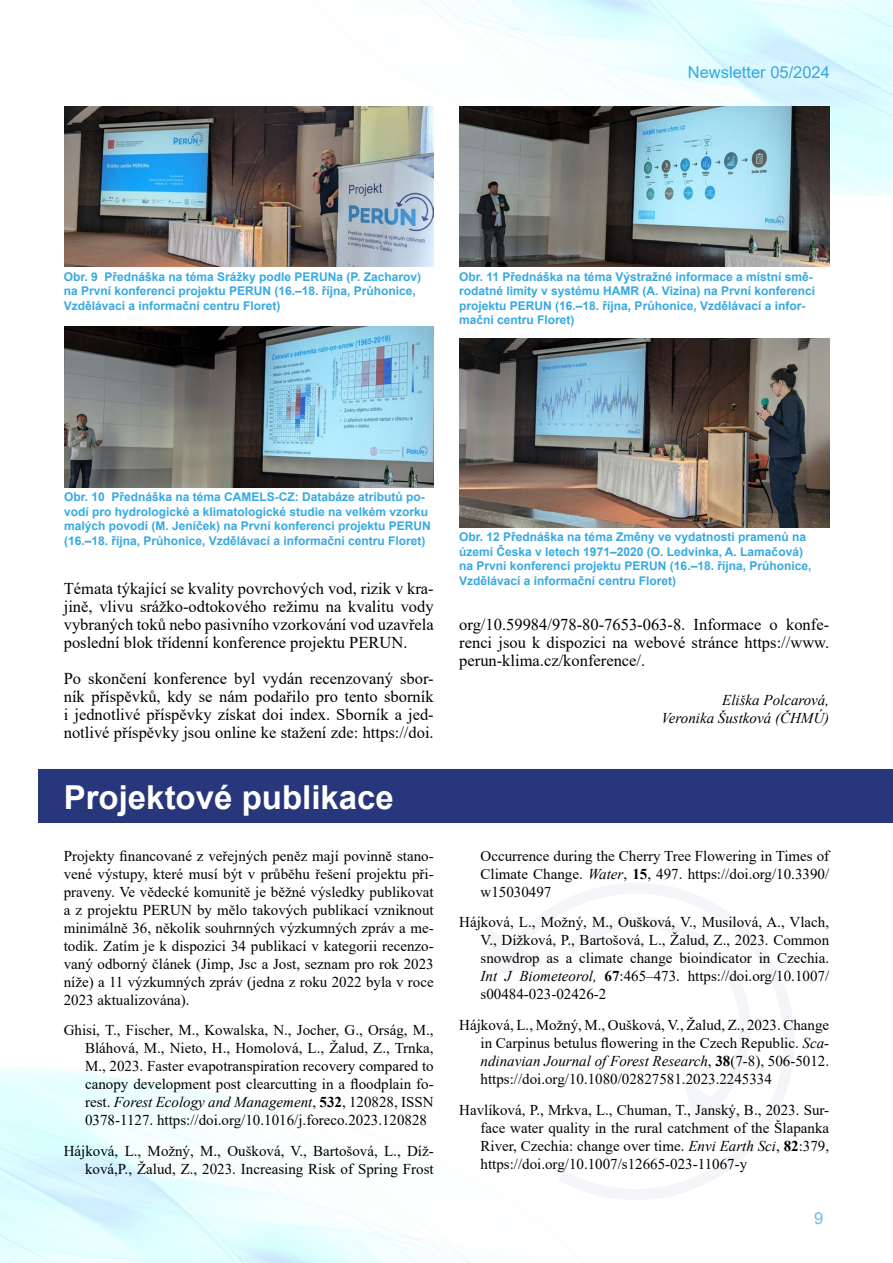
<style>
.page{position:relative;width:893px;height:1263px;background:#fff}
.page>*{position:absolute;margin:0;border:0;box-sizing:border-box;transform-origin:0 0}
.t1{font:700 33px "Arial";color:#fff}
.t2{font:16.5px/18px "Times New Roman";color:#000;text-align:justify}
.t3{font:16.5px "Arial";color:#36a9e1}
.t4{font:15px/18px "Times New Roman";color:#000;text-align:justify}
.t5{font:italic 15px/18px "Times New Roman";color:#000;text-align:right}
.t6{font:700 12px/14.4px "Arial";color:#36a9e1}
.s1{font-style:italic}
.s2{font-weight:700}
</style>
<div class="page">
<img style="left:420px;top:0;width:473px;height:196px">
<svg style="left:487px;top:883px;width:307px;height:333px"></svg>
<div style="left:38px;top:770px;width:855px;height:53px;background:#28367b"></div>
<img style="left:64px;top:106px;width:370px;height:161px">
<img style="left:64px;top:327px;width:370px;height:160px">
<img style="left:460px;top:106px;width:369px;height:161px">
<img style="left:460px;top:338px;width:369px;height:189px">
<svg style="left:487px;top:925px;width:59px;height:70px"></svg>
<svg style="left:554px;top:898px;width:203px;height:252px"></svg>
<p class="t3" style="left:688px;top:61px;width:144px">Newsletter 05/2024</p>
<p class="t6" style="left:64px;top:270px;width:359px">Obr. 9 Přednáška na téma Srážky podle PERUNa (P. Zacharov) na První konferenci projektu PERUN (16.–18. října, Průhonice,<br>Vzdělávací a informační centru Floret)</p>
<p class="t6" style="left:459px;top:270px;width:357px">Obr. 11 Přednáška na téma Výstražné informace a místní smě&shy;rodatné limity v systému HAMR (A. Vizina) na První konferenci projektu PERUN (16.–18. října, Průhonice, Vzdělávací a infor&shy;mační centru Floret)</p>
<p class="t6" style="left:64px;top:490px;width:368px">Obr. 10 Přednáška na téma CAMELS-CZ: Databáze atributů po&shy;vodí pro hydrologické a klimatologické studie na velkém vzorku malých povodí (M. Jeníček) na První konferenci projektu PERUN (16.–18. října, Průhonice, Vzdělávací a informační centru Floret)</p>
<p class="t2" style="left:64px;top:579px;width:371px">Témata týkající se kvality povrchových vod, rizik v kra&shy;jině, vlivu srážko-odtokového režimu na kvalitu vody vybraných toků nebo pasivního vzorkování vod uzavřela poslední blok třídenní konference projektu PERUN.</p>
<p class="t2" style="left:64px;top:669px;width:371px">Po skončení konference byl vydán recenzovaný sbor&shy;ník příspěvků, kdy se nám podařilo pro tento sborník i jednotlivé příspěvky získat doi index. Sborník a jed&shy;notlivé příspěvky jsou online ke stažení zde: https://doi.</p>
<h1 class="t1" style="left:64px;top:774px;width:332px">Projektové publikace</h1>
<p class="t4" style="left:64px;top:846px;width:371px">Projekty financované z veřejných peněz mají povinně stano&shy;vené výstupy, které musí být v průběhu řešení projektu při&shy;praveny. Ve vědecké komunitě je běžné výsledky publikovat a z projektu PERUN by mělo takových publikací vzniknout minimálně 36, několik souhrnných výzkumných zpráv a me&shy;todik. Zatím je k dispozici 34 publikací v kategorii recenzo&shy;vaný odborný článek (Jimp, Jsc a Jost, seznam pro rok 2023 níže) a 11 výzkumných zpráv (jedna z roku 2022 byla v roce 2023 aktualizována).</p>
<p class="t4" style="left:85px;top:1021px;width:350px;text-indent:-21px">Ghisi, T., Fischer, M., Kowalska, N., Jocher, G., Orság, M., Bláhová, M., Nieto, H., Homolová, L., Žalud, Z., Trnka, M., 2023. Faster evapotranspiration recovery compared to canopy development post clearcutting in a floodplain fo&shy;rest. <span class="s1">Forest Ecology and Management</span>, <span class="s2">532</span>, 120828, ISSN 0378-1127. https://doi.org/10.1016/j.foreco.2023.120828</p>
<p class="t4" style="left:64px;top:1142px;width:371px;text-align:right">Hájková, L., Možný, M., Oušková, V., Bartošová, L., Díž&shy;ková,P., Žalud, Z., 2023. Increasing Risk of Spring Frost</p>
<p class="t6" style="left:459px;top:530px;width:354px">Obr. 12 Přednáška na téma Změny ve vydatnosti pramenů na území Česka v letech 1971–2020 (O. Ledvinka, A. Lamačová) na První konferenci projektu PERUN (16.–18. října, Průhonice, Vzdělávací a informační centru Floret)</p>
<p class="t2" style="left:459px;top:615px;width:371px">org/10.59984/978-80-7653-063-8. Informace o konfe&shy;renci jsou k dispozici na webové stránce https://www. perun-klima.cz/konference/.</p>
<p class="t5" style="left:661px;top:691px;width:169px">Eliška Polcarová,<br>Veronika Šustková (ČHMÚ)</p>
<p class="t4" style="left:480px;top:846px;width:350px">Occurrence during the Cherry Tree Flowering in Times of Climate Change. <span class="s1">Water</span>, <span class="s2">15</span>, 497. https://doi.org/10.3390/ w15030497</p>
<p class="t4" style="left:480px;top:913px;width:350px;text-indent:-21px">Hájková, L., Možný, M., Oušková, V., Musilová, A., Vlach, V., Dížková, P., Bartošová, L., Žalud, Z., 2023. Common snowdrop as a climate change bioindicator in Czechia.<br><span class="s1">Int J Biometeorol,</span> <span class="s2">67</span>:465–473. https://doi.org/10.1007/ s00484-023-02426-2</p>
<p class="t4" style="left:480px;top:1016px;width:350px;text-indent:-21px">Hájková, L., Možný, M., Oušková, V., Žalud, Z., 2023. Change in Carpinus betulus flowering in the Czech Republic. <span class="s1">Sca&shy;ndinavian Journal of Forest Research</span>, <span class="s2">38</span>(7-8), 506-5012. https://doi.org/10.1080/02827581.2023.2245334</p>
<p class="t4" style="left:480px;top:1100px;width:350px;text-indent:-21px">Havlíková, P., Mrkva, L., Chuman, T., Janský, B., 2023. Sur&shy;face water quality in the rural catchment of the Šlapanka River, Czechia: change over time. <span class="s1">Envi Earth Sci</span>, <span class="s2">82</span>:379, https://doi.org/10.1007/s12665-023-11067-y</p>
<p class="t3" style="left:814px;top:1207px;width:11px">9</p>
</div>
